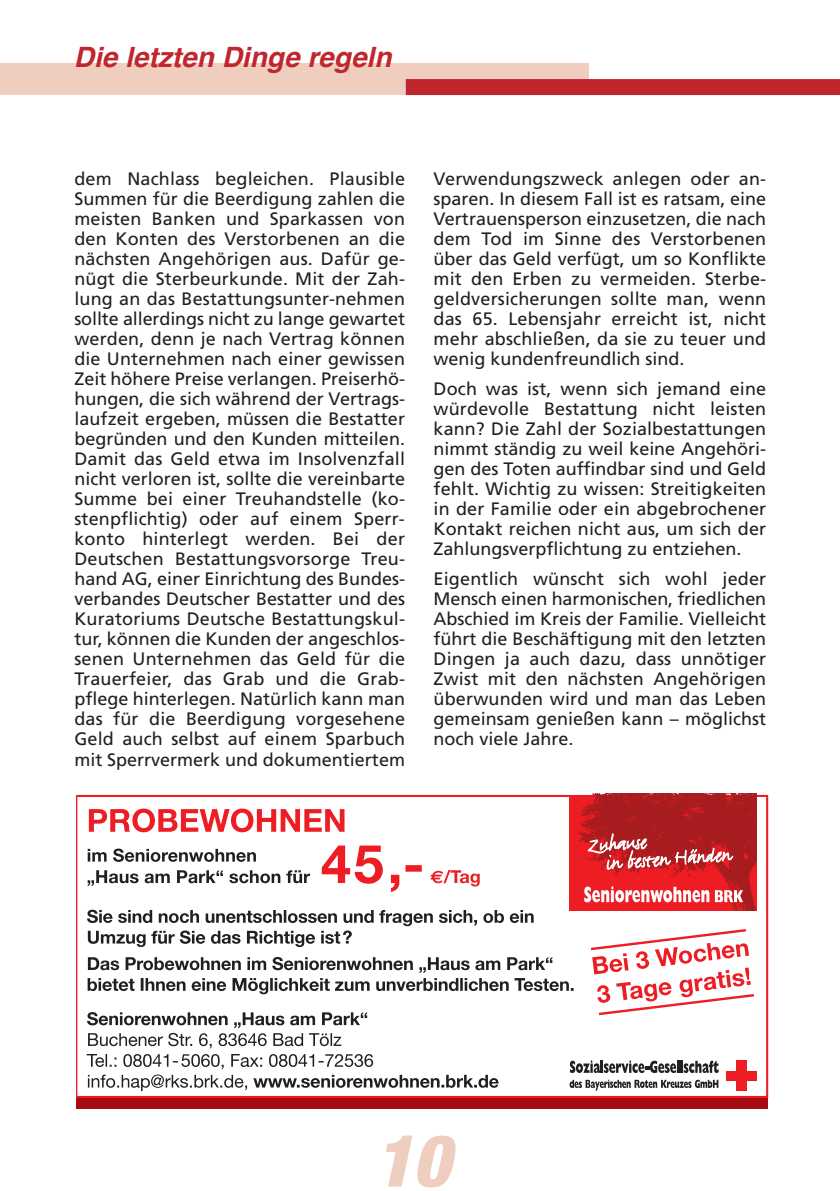
<style>
.page{position:relative;width:840px;height:1191px;background:#fff}
.page>*{position:absolute;margin:0;border:0;box-sizing:border-box;transform-origin:0 0}
.t1{font:italic 900 condensed 72px "Helvetica Neue";color:#efcec0}
.t2{font:italic 700 28px "Helvetica";color:#c0262d}
.t3{font:18px/20px "Frutiger";color:#231f20;text-align:justify}
</style>
<div class="page">
<div style="left:0;top:63px;width:588px;height:31px;background:#efcec0"></div>
<div style="left:405px;top:79px;width:434px;height:16px;background:#c0262d"></div>
<div style="left:76px;top:1097px;width:691px;height:11px;background:#a70a12"></div>
<div style="left:76px;top:795px;width:691px;height:303px;border:2px solid #ee1d23"></div>
<div style="left:569px;top:795px;width:187px;height:115px;background:#ee1d23"></div>
<svg style="left:577px;top:794px;width:179px;height:116px"></svg>
<svg style="left:569px;top:1060px;width:149px;height:13px"></svg>
<svg style="left:569px;top:1079px;width:149px;height:11px"></svg>
<div style="left:725px;top:1070px;width:31px;height:10px;background:#ee1d23"></div>
<div style="left:735px;top:1060px;width:11px;height:30px;background:#ee1d23"></div>
<svg style="left:87px;top:1012px;width:280px;height:36px"></svg>
<svg style="left:87px;top:1054px;width:411px;height:37px"></svg>
<svg style="left:87px;top:909px;width:446px;height:38px"></svg>
<svg style="left:88px;top:957px;width:485px;height:37px"></svg>
<svg style="left:590px;top:929px;width:164px;height:87px"></svg>
<svg style="left:89px;top:808px;width:255px;height:24px"></svg>
<svg style="left:88px;top:848px;width:168px;height:14px"></svg>
<svg style="left:88px;top:870px;width:222px;height:16px"></svg>
<svg style="left:321px;top:845px;width:100px;height:47px"></svg>
<svg style="left:430px;top:870px;width:49px;height:16px"></svg>
<h2 class="t2" style="left:74px;top:45px;width:319px">Die letzten Dinge regeln</h2>
<p class="t3" style="left:74px;top:170px;width:332px">dem Nachlass begleichen. Plausible Summen für die Beerdigung zahlen die meisten Banken und Sparkassen von den Konten des Verstorbenen an die nächsten Angehörigen aus. Dafür ge&shy;nügt die Sterbeurkunde. Mit der Zah&shy;lung an das Bestattungsunter-nehmen sollte allerdings nicht zu lange gewartet werden, denn je nach Vertrag können die Unternehmen nach einer gewissen Zeit höhere Preise verlangen. Preiserhö&shy;hungen, die sich während der Vertrags&shy;laufzeit ergeben, müssen die Bestatter begründen und den Kunden mitteilen.<br>Damit das Geld etwa im Insolvenzfall nicht verloren ist, sollte die vereinbarte Summe bei einer Treuhandstelle (ko&shy;stenpflichtig) oder auf einem Sperr&shy;konto hinterlegt werden. Bei der Deutschen Bestattungsvorsorge Treu&shy;hand AG, einer Einrichtung des Bundes&shy;verbandes Deutscher Bestatter und des Kuratoriums Deutsche Bestattungskul&shy;tur, können die Kunden der angeschlos&shy;senen Unternehmen das Geld für die Trauerfeier, das Grab und die Grab&shy;pflege hinterlegen. Natürlich kann man das für die Beerdigung vorgesehene Geld auch selbst auf einem Sparbuch mit Sperrvermerk und dokumentiertem</p>
<p class="t3" style="left:433px;top:170px;width:334px">Verwendungszweck anlegen oder an&shy;sparen. In diesem Fall ist es ratsam, eine Vertrauensperson einzusetzen, die nach dem Tod im Sinne des Verstorbenen über das Geld verfügt, um so Konflikte mit den Erben zu vermeiden. Sterbe&shy;geldversicherungen sollte man, wenn das 65. Lebensjahr erreicht ist, nicht mehr abschließen, da sie zu teuer und wenig kundenfreundlich sind.</p>
<p class="t3" style="left:433px;top:380px;width:334px">Doch was ist, wenn sich jemand eine würdevolle Bestattung nicht leisten kann? Die Zahl der Sozialbestattungen nimmt ständig zu weil keine Angehöri&shy;gen des Toten auffindbar sind und Geld fehlt. Wichtig zu wissen: Streitigkeiten in der Familie oder ein abgebrochener Kontakt reichen nicht aus, um sich der Zahlungsverpflichtung zu entziehen.</p>
<p class="t3" style="left:433px;top:570px;width:334px">Eigentlich wünscht sich wohl jeder Mensch einen harmonischen, friedlichen Abschied im Kreis der Familie. Vielleicht führt die Beschäftigung mit den letzten Dingen ja auch dazu, dass unnötiger Zwist mit den nächsten Angehörigen überwunden wird und man das Leben gemeinsam genießen kann – möglichst noch viele Jahre.</p>
<h1 class="t1" style="left:375px;top:1116px;width:87px">10</h1>
</div>
